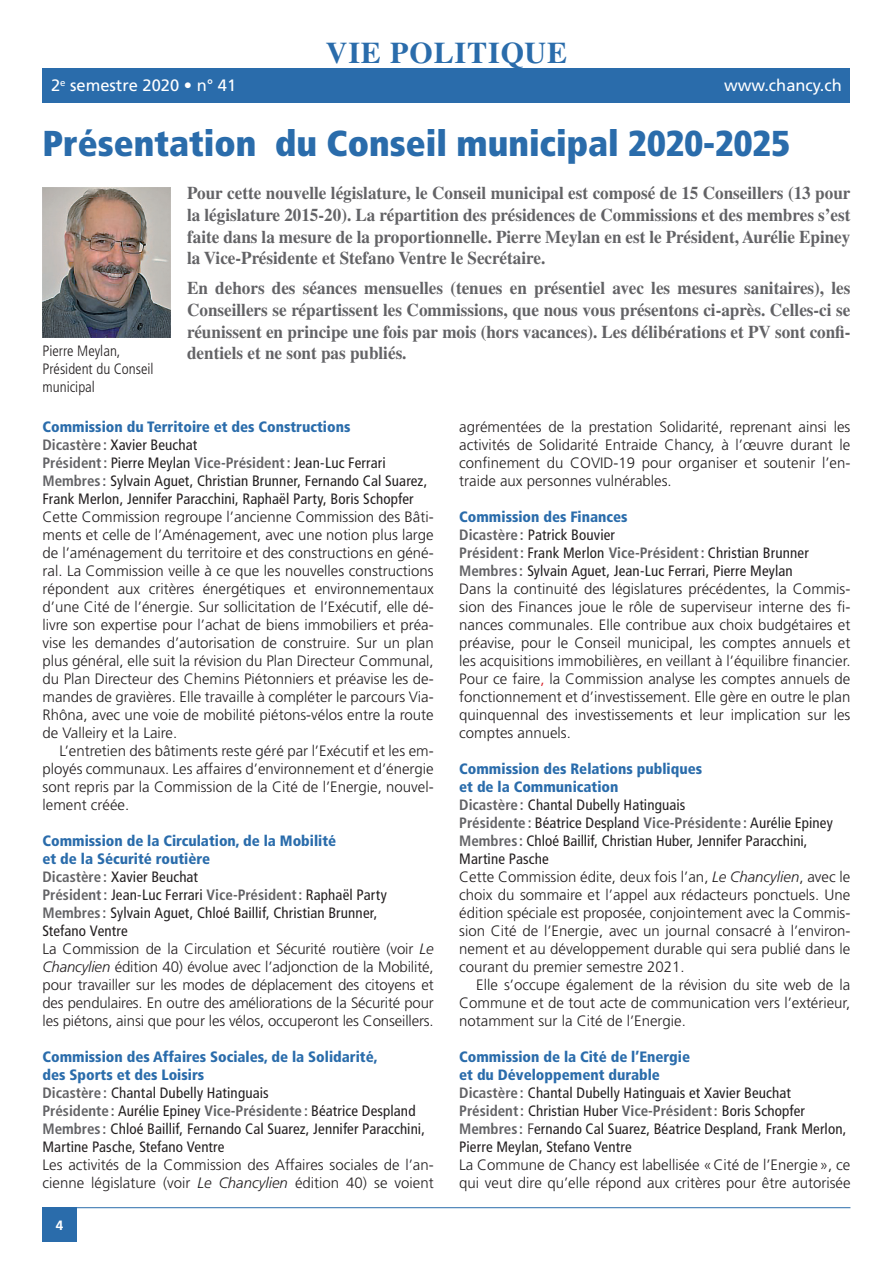
<style>
.page{position:relative;width:893px;height:1263px;background:#fff}
.page>*{position:absolute;margin:0;border:0;box-sizing:border-box;transform-origin:0 0}
.t1{font:900 condensed 36px "Frutiger";color:#2a6cab}
.t2{font:700 30px "Times LT Std";letter-spacing:.03em;color:#2a6cab}
.Chapeau{font:700 18px/21.6px "Times LT Std";color:#636366;text-align:justify;scale:.95 1}
.t3{font:16.5px "Frutiger";color:#fff}
.Texte{font:300 15px/18px "Frutiger";color:#231f20;text-align:justify}
.Texte-2{font:condensed 15px/18px "Frutiger";letter-spacing:.005em;color:#231f20}
.Sous-titre{font:900 condensed 15px/18px "Frutiger";color:#2a6cab}
.t4{font:300 condensed 15px/18px "Frutiger";color:#231f20}
.t5{font:700 13.5px "Frutiger";color:#fff}
.s1{font-family:"Frutiger LT Std";font-weight:700;color:#636366}
.s2{font-style:italic}
.s3{color:#d7171f}
.s4{font-weight:300;font-stretch:normal}
</style>
<div class="page">
<div style="left:43px;top:1208px;width:34px;height:34px;background:#2a6cab"></div>
<div style="left:43px;top:68px;width:807px;height:34px;background:#2a6cab"></div>
<hr style="left:43px;top:1207px;width:807px;height:1px;background:#2a6cab">
<img style="left:43px;top:187px;width:127px;height:150px">
<p class="t2" style="left:326px;top:35px;width:243px">VIE POLITIQUE</p>
<p class="t3" style="left:51px;top:76px;width:187px">2<sup>e</sup> semestre 2020 • n° 41</p>
<p class="t3" style="left:724px;top:76px;width:119px">www.chancy.ch</p>
<p class="t1" style="left:43px;top:122px;width:749px">Présentation du Conseil municipal 2020-2025</p>
<p class="Chapeau" style="left:187px;top:182px;width:700px">Pour cette nouvelle législature, le Conseil municipal est composé de 15 Conseillers (13 pour la législature 2015-20). La répartition des présidences de Commissions et des membres s’est faite dans la mesure de la proportionnelle. Pierre Meylan en est le Président, Aurélie Epiney la Vice-Présidente et Stefano Ventre le Secrétaire.</p>
<p class="Chapeau" style="left:187px;top:277px;width:700px">En dehors des séances mensuelles (tenues en présentiel avec les mesures sanitaires), les Conseillers se répartissent les Commissions, que nous vous présentons ci-après. Celles-ci se réunissent en principe une fois par mois (hors vacances). Les délibérations et PV sont confi-</p>
<p class="t4" style="left:43px;top:342px;width:80px">Pierre Meylan,</p>
<p class="Chapeau" style="left:187px;top:342px;width:233px">dentiels et ne sont pas publiés.</p>
<p class="t4" style="left:43px;top:360px;width:113px">Président du Conseil municipal</p>
<p class="Sous-titre" style="left:43px;top:418px;width:309px">Commission du Territoire et des Constructions</p>
<p class="Texte-2" style="left:43px;top:436px;width:156px"><span class="s1">Dicastère:</span> Xavier Beuchat</p>
<p class="Texte-2" style="left:43px;top:454px;width:345px"><span class="s1">Président:</span> Pierre Meylan <span class="s1">Vice-Président:</span> Jean-Luc Ferrari</p>
<p class="Texte-2" style="left:43px;top:472px;width:386px"><span class="s1">Membres :</span> Sylvain Aguet, Christian Brunner, Fernando Cal Suarez,<br>Frank Merlon, Jennifer Paracchini, Raphaël Party, Boris Schopfer</p>
<p class="Texte" style="left:43px;top:508px;width:393px">Cette Commission regroupe l’ancienne Commission des Bâti&shy;ments et celle de l’Aménagement, avec une notion plus large de l’aménagement du territoire et des constructions en géné&shy;ral. La Commission veille à ce que les nouvelles constructions répondent aux critères énergétiques et environnementaux d’une Cité de l’énergie. Sur sollicitation de l’Exécutif, elle dé&shy;livre son expertise pour l’achat de biens immobiliers et préa&shy;vise les demandes d’autorisation de construire. Sur un plan plus général, elle suit la révision du Plan Directeur Communal, du Plan Directeur des Chemins Piétonniers et préavise les de&shy;mandes de gravières. Elle travaille à compléter le parcours Via-Rhôna, avec une voie de mobilité piétons-vélos entre la route de Valleiry et la Laire.</p>
<p class="Texte" style="left:43px;top:742px;width:393px;text-indent:17px">L’entretien des bâtiments reste géré par l’Exécutif et les em&shy;ployés communaux. Les affaires d’environnement et d’énergie sont repris par la Commission de la Cité de l’Energie, nouvel&shy;lement créée.</p>
<p class="Sous-titre" style="left:43px;top:832px;width:295px">Commission de la Circulation, de la Mobilité et de la Sécurité routière</p>
<p class="Texte-2" style="left:43px;top:868px;width:157px"><span class="s1">Dicastère:</span> Xavier Beuchat</p>
<p class="Texte-2" style="left:43px;top:886px;width:346px"><span class="s1">Président:</span> Jean-Luc Ferrari <span class="s1">Vice-Président:</span> Raphaël Party</p>
<p class="Texte-2" style="left:43px;top:904px;width:336px"><span class="s1">Membres :</span> Sylvain Aguet, Chloé Baillif, Christian Brunner,<br>Stefano Ventre</p>
<p class="Texte" style="left:43px;top:940px;width:393px">La Commission de la Circulation et Sécurité routière (voir <span class="s2">Le Chancylien</span> édition 40) évolue avec l’adjonction de la Mobilité, pour travailler sur les modes de déplacement des citoyens et des pendulaires. En outre des améliorations de la Sécurité pour les piétons, ainsi que pour les vélos, occuperont les Conseillers.</p>
<p class="Sous-titre" style="left:43px;top:1048px;width:337px">Commission des Affaires Sociales, de la Solidarité,</p>
<p class="Sous-titre" style="left:43px;top:1066px;width:163px">des Sports et des Loisirs</p>
<p class="Texte-2" style="left:43px;top:1084px;width:228px"><span class="s1">Dicastère:</span> Chantal Dubelly Hatinguais</p>
<p class="Texte-2" style="left:43px;top:1102px;width:375px"><span class="s1">Présidente:</span> Aurélie Epiney <span class="s1">Vice-Présidente :</span> Béatrice Despland</p>
<p class="Texte-2" style="left:43px;top:1120px;width:384px"><span class="s1">Membres :</span> Chloé Baillif, Fernando Cal Suarez, Jennifer Paracchini,<br>Martine Pasche, Stefano Ventre</p>
<p class="Texte" style="left:43px;top:1156px;width:393px">Les activités de la Commission des Affaires sociales de l’an&shy;cienne législature (voir <span class="s2">Le Chancylien</span> édition 40) se voient</p>
<p class="t5" style="left:56px;top:1217px;width:9px">4</p>
<p class="Texte" style="left:459px;top:418px;width:393px">agrémentées de la prestation Solidarité, reprenant ainsi les activités de Solidarité Entraide Chancy, à l’œuvre durant le confinement du COVID-19 pour organiser et soutenir l’en&shy;traide aux personnes vulnérables.</p>
<p class="Sous-titre" style="left:459px;top:508px;width:170px">Commission des Finances</p>
<p class="Texte-2" style="left:459px;top:526px;width:157px"><span class="s1">Dicastère:</span> Patrick Bouvier</p>
<p class="Texte-2" style="left:459px;top:544px;width:351px"><span class="s1">Président:</span> Frank Merlon <span class="s1">Vice-Président:</span> Christian Brunner</p>
<p class="Texte-2" style="left:459px;top:562px;width:335px"><span class="s1">Membres :</span> Sylvain Aguet, Jean-Luc Ferrari, Pierre Meylan</p>
<p class="Texte" style="left:459px;top:580px;width:393px">Dans la continuité des législatures précédentes, la Commis&shy;sion des Finances joue le rôle de superviseur interne des fi&shy;nances communales. Elle contribue aux choix budgétaires et préavise, pour le Conseil municipal, les comptes annuels et les acquisitions immobilières, en veillant à l’équilibre financier.<br>Pour ce faire<span class="s3">,</span> la Commission analyse les comptes annuels de fonctionnement et d’investissement. Elle gère en outre le plan quinquennal des investissements et leur implication sur les comptes annuels.</p>
<p class="Sous-titre" style="left:459px;top:760px;width:244px">Commission des Relations publiques</p>
<p class="Sous-titre" style="left:459px;top:778px;width:161px">et de la Communication</p>
<p class="Texte-2" style="left:459px;top:796px;width:228px"><span class="s1">Dicastère :</span> Chantal Dubelly Hatinguais</p>
<p class="Texte-2" style="left:459px;top:814px;width:375px"><span class="s1">Présidente :</span> Béatrice Despland <span class="s1">Vice-Présidente :</span> Aurélie Epiney</p>
<p class="Texte-2" style="left:459px;top:832px;width:350px"><span class="s1">Membres :</span> Chloé Baillif, Christian Huber, Jennifer Paracchini,<br>Martine Pasche</p>
<p class="Texte" style="left:459px;top:868px;width:393px">Cette Commission édite, deux fois l’an, <span class="s2">Le Chancylien</span>, avec le choix du sommaire et l’appel aux rédacteurs ponctuels. Une édition spéciale est proposée, conjointement avec la Commis&shy;sion Cité de l’Energie, avec un journal consacré à l’environ&shy;nement et au développement durable qui sera publié dans le courant du premier semestre 2021.</p>
<p class="Texte" style="left:459px;top:976px;width:393px;text-indent:17px">Elle s’occupe également de la révision du site web de la Commune et de tout acte de communication vers l’extérieur, notamment sur la Cité de l’Energie.</p>
<p class="Sous-titre" style="left:459px;top:1048px;width:232px">Commission de la Cité de l’Energie</p>
<p class="Sous-titre" style="left:459px;top:1066px;width:202px">et du Développement durable</p>
<p class="Texte-2" style="left:459px;top:1084px;width:333px"><span class="s1">Dicastère:</span> Chantal Dubelly Hatinguais et Xavier Beuchat</p>
<p class="Texte-2" style="left:459px;top:1102px;width:347px"><span class="s1">Président:</span> Christian Huber <span class="s1">Vice-Président:</span> Boris Schopfer</p>
<p class="Texte-2" style="left:459px;top:1120px;width:389px"><span class="s1">Membres :</span> <span class="s4">F</span>ernando Cal Suarez, Béatrice Despland, Frank Merlon,<br>Pierre Meylan, Stefano Ventre</p>
<p class="Texte" style="left:459px;top:1156px;width:393px">La Commune de Chancy est labellisée «Cité de l’Energie», ce qui veut dire qu’elle répond aux critères pour être autorisée</p>
</div>
